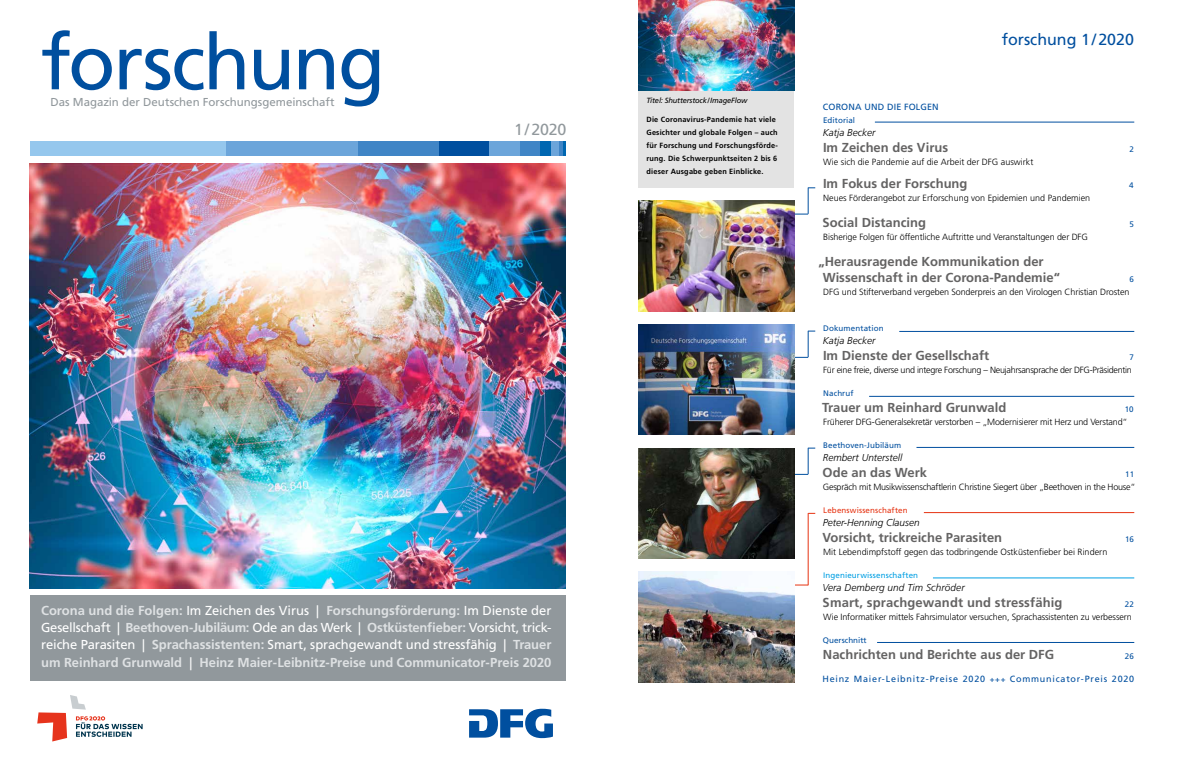
<style>
.page{position:relative;width:1191px;height:766px;background:#fff}
.page>*{position:absolute;margin:0;border:0;box-sizing:border-box;transform-origin:0 0}
.t1{font:77.4px "Frutiger LT Std";letter-spacing:-.03em;color:#004f9f}
.t2{font:16px "Frutiger LT Std";color:#004f9f}
.t3{font:16px "Frutiger LT Std";color:#91989c}
.t4{font:700 13px/17px "Frutiger LT Std";letter-spacing:-.005em;color:#dee1e3;text-align:justify}
.t5{font:700 13px/16px "Frutiger LT Std";color:#646363}
.t6{font:11.5px "Frutiger LT Std";color:#91989c}
.t7{font:italic 300 10px "Frutiger LT Std";color:#000}
.t8{font:300 9px "Frutiger LT Std";letter-spacing:-.01em;color:#000}
.t9{font:300 9px "Frutiger LT Std";letter-spacing:-.03em;color:#000}
.t10{font:9px "Frutiger LT Std";letter-spacing:.085em;color:#004f9f}
.t11{font:9px "Frutiger LT Std";letter-spacing:.02em;color:#004f9f}
.t12{font:8px "Frutiger LT Std";letter-spacing:.01em;color:#004f9f}
.t13{font:8px "Frutiger LT Std";letter-spacing:.015em;color:#009fe3}
.t14{font:8px "Frutiger LT Std";letter-spacing:.015em;color:#e63312}
.t15{font:700 7.5px/13px "Frutiger LT Std";letter-spacing:.025em;color:#000}
.t16{font:italic 7.5px "Frutiger LT Std";letter-spacing:-.02em;color:#000}
.s1{font-weight:400;color:#fff}
.s2{font-size:8px}
</style>
<div class="page">
<svg style="left:469px;top:708px;width:84px;height:30px"></svg>
<div style="left:30px;top:142px;width:536px;height:14px;background:#95c7ed"></div>
<svg style="left:562px;top:142px;width:4px;height:14px"></svg>
<div style="left:539px;top:142px;width:12px;height:14px;background:#0067b1"></div>
<div style="left:439px;top:142px;width:50px;height:14px;background:#004f9f"></div>
<svg style="left:558px;top:142px;width:4px;height:14px"></svg>
<div style="left:520px;top:142px;width:19px;height:14px;background:#4085c6"></div>
<div style="left:357px;top:142px;width:82px;height:14px;background:#4085c6"></div>
<div style="left:551px;top:142px;width:7px;height:14px;background:#6ca5da"></div>
<div style="left:489px;top:142px;width:31px;height:14px;background:#6ca5da"></div>
<div style="left:226px;top:142px;width:131px;height:14px;background:#6ca5da"></div>
<div style="left:30px;top:595px;width:536px;height:85px;background:#91989c"></div>
<img style="left:30px;top:163px;width:536px;height:425px">
<svg style="left:37px;top:695px;width:106px;height:46px"></svg>
<div style="left:638px;top:88px;width:156px;height:100px;background:#e3e3e3"></div>
<img style="left:638px;top:0;width:156px;height:90px">
<hr style="left:877px;top:642px;width:257px;height:1px;background:#004f9f">
<hr style="left:869px;top:396px;width:265px;height:1px;background:#004f9f">
<hr style="left:899px;top:331px;width:235px;height:1px;background:#004f9f">
<hr style="left:916px;top:447px;width:218px;height:1px;background:#004f9f">
<hr style="left:875px;top:122px;width:259px;height:1px;background:#004f9f">
<hr style="left:933px;top:577px;width:201px;height:1px;background:#009fe3">
<hr style="left:924px;top:512px;width:210px;height:1px;background:#e63312">
<svg style="left:795px;top:584px;width:13px;height:1px"></svg>
<img style="left:638px;top:571px;width:156px;height:111px">
<img style="left:638px;top:448px;width:156px;height:110px">
<img style="left:638px;top:201px;width:156px;height:110px">
<img style="left:638px;top:324px;width:156px;height:110px">
<hr style="left:808px;top:513px;width:1px;height:72px;background:#e63312">
<svg style="left:781px;top:187px;width:34px;height:28px"></svg>
<svg style="left:781px;top:331px;width:34px;height:27px"></svg>
<svg style="left:781px;top:447px;width:34px;height:28px"></svg>
<h1 class="t1" style="left:41px;top:17px;width:346px">forschung</h1>
<p class="t6" style="left:51px;top:96px;width:286px">Das Magazin der Deutschen Forschungsgemeinschaft</p>
<h2 class="t3" style="left:514px;top:120px;width:54px">1/2020</h2>
<p class="t4" style="left:41px;top:602px;width:512px">Corona und die Folgen: <span class="s1">Im Zeichen des Virus |</span> Forschungsförderung: <span class="s1">Im Dienste der Gesellschaft |</span> Beethoven-Jubiläum: <span class="s1">Ode an das Werk |</span> Ostküstenfieber: <span class="s1">Vorsicht, trick&shy;reiche Parasiten |</span> Sprachassistenten: <span class="s1">Smart, sprachgewandt und stressfähig |</span> Trauer um Reinhard Grunwald <span class="s1">|</span> Heinz Maier-Leibnitz-Preise und Communicator-Preis 2020</p>
<p class="t16" style="left:646px;top:96px;width:102px">Titel: Shutterstock/ImageFlow</p>
<p class="t15" style="left:646px;top:113px;width:133px">Die Coronavirus-Pandemie hat viele Gesichter und globale Folgen – auch für Forschung und Forschungsförde&shy;rung. Die Schwerpunktseiten 2 bis 6 dieser Ausgabe geben Einblicke.</p>
<h2 class="t2" style="left:1001px;top:30px;width:134px">forschung 1/2020</h2>
<p class="t11" style="left:823px;top:101px;width:117px">CORONA UND DIE FOLGEN</p>
<p class="t12" style="left:823px;top:115px;width:33px">Editorial</p>
<p class="t7" style="left:822px;top:126px;width:54px">Katja Becker</p>
<h3 class="t5" style="left:823px;top:139px;width:127px">Im Zeichen des Virus</h3>
<p class="t12" style="left:1129px;top:144px;width:6px">2</p>
<p class="t8" style="left:823px;top:156px;width:212px">Wie sich die Pandemie auf die Arbeit der DFG auswirkt</p>
<h3 class="t5" style="left:823px;top:175px;width:146px">Im Fokus der Forschung</h3>
<p class="t12" style="left:1129px;top:180px;width:6px">4</p>
<p class="t8" style="left:823px;top:192px;width:268px">Neues Förderangebot zur Erforschung von Epidemien und Pandemien</p>
<h3 class="t5" style="left:822px;top:214px;width:105px">Social Distancing</h3>
<p class="t12" style="left:1129px;top:219px;width:6px">5</p>
<p class="t8" style="left:823px;top:231px;width:266px">Bisherige Folgen für öffentliche Auftritte und Veranstaltungen der DFG</p>
<h3 class="t5" style="left:822px;top:253px;width:239px;text-indent:-4px">„Herausragende Kommunikation der<br>Wissenschaft in der Corona-Pandemie“</h3>
<p class="t12" style="left:1129px;top:274px;width:6px">6</p>
<p class="t8" style="left:823px;top:286px;width:308px">DFG und Stifterverband vergeben Sonderpreis an den Virologen Christian Drosten</p>
<p class="t12" style="left:823px;top:323px;width:62px">Dokumentation</p>
<p class="t7" style="left:822px;top:334px;width:54px">Katja Becker</p>
<h3 class="t5" style="left:823px;top:347px;width:168px">Im Dienste der Gesellschaft</h3>
<p class="t12" style="left:1129px;top:352px;width:6px">7</p>
<p class="t9" style="left:823px;top:364px;width:310px">Für eine freie, diverse und integre Forschung – Neujahrsansprache der DFG-Präsidentin</p>
<p class="t12" style="left:823px;top:388px;width:32px">Nachruf</p>
<h3 class="t5" style="left:822px;top:399px;width:186px">Trauer um Reinhard Grunwald</h3>
<p class="t12" style="left:1124px;top:404px;width:10px">10</p>
<p class="t8" style="left:823px;top:416px;width:306px">Früherer DFG-Generalsekretär verstorben – „Modernisierer mit Herz und Verstand“</p>
<p class="t12" style="left:823px;top:440px;width:79px">Beethoven-Jubiläum</p>
<p class="t7" style="left:823px;top:451px;width:81px">Rembert Unterstell</p>
<h3 class="t5" style="left:822px;top:464px;width:106px">Ode an das Werk</h3>
<p class="t12" style="left:1125px;top:469px;width:10px">11</p>
<p class="t8" style="left:823px;top:481px;width:314px">Gespräch mit Musikwissenschaftlerin Christine Siegert über „Beethoven in the House“</p>
<p class="t14" style="left:823px;top:505px;width:86px">Lebenswissenschaften</p>
<p class="t7" style="left:823px;top:516px;width:98px">Peter-Henning Clausen</p>
<h3 class="t5" style="left:822px;top:529px;width:181px">Vorsicht, trickreiche Parasiten</h3>
<p class="t12" style="left:1125px;top:534px;width:10px">16</p>
<p class="t8" style="left:823px;top:546px;width:286px">Mit Lebendimpfstoff gegen das todbringende Ostküstenfieber bei Rindern</p>
<p class="t13" style="left:823px;top:570px;width:96px">Ingenieurwissenschaften</p>
<p class="t7" style="left:822px;top:581px;width:144px">Vera Demberg und Tim Schröder</p>
<h3 class="t5" style="left:822px;top:594px;width:241px">Smart, sprachgewandt und stressfähig</h3>
<p class="t12" style="left:1124px;top:599px;width:11px">22</p>
<p class="t8" style="left:823px;top:611px;width:310px">Wie Informatiker mittels Fahrsimulator versuchen, Sprachassistenten zu verbessern</p>
<p class="t12" style="left:823px;top:635px;width:45px">Querschnitt</p>
<h3 class="t5" style="left:823px;top:646px;width:233px">Nachrichten und Berichte aus der DFG</h3>
<p class="t12" style="left:1124px;top:651px;width:10px">26</p>
<p class="t10" style="left:822px;top:673px;width:313px">Heinz Maier-Leibnitz-Preise 2020 <span class="s2">+++</span> Communicator-Preis 2020</p>
</div>
